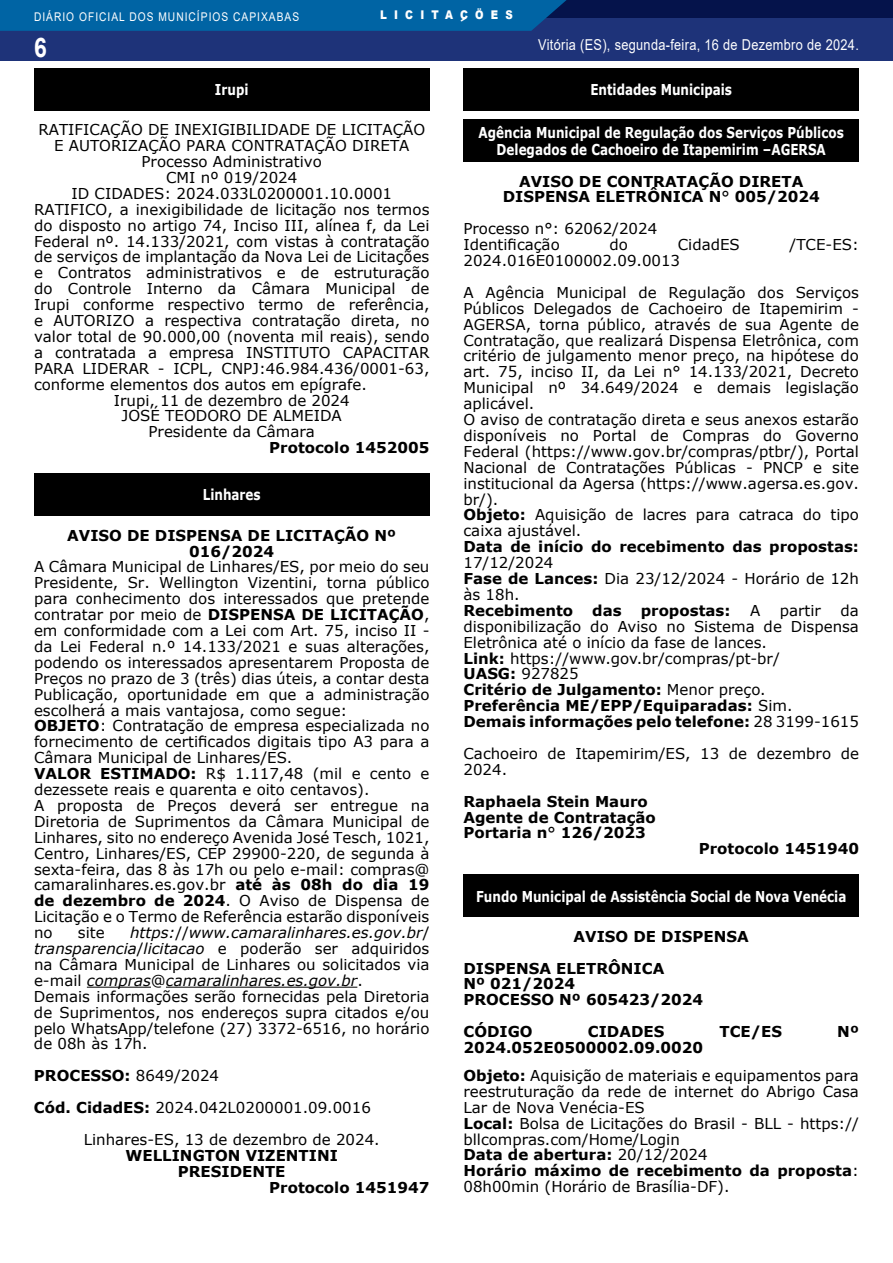
<style>
.page{position:relative;width:893px;height:1263px;background:#fff}
.page>*{position:absolute;margin:0;border:0;box-sizing:border-box;transform-origin:0 0}
.t1{font:700 27px "Arial";color:#fff;scale:.85 1}
.t2{font:15px/15.9px "Verdana";color:#000}
.t3{font:700 15px/15.9px "Verdana";color:#000}
.t4{font:700 15px/16.5px "Verdana";color:#fff;text-align:center;scale:.8 1}
.t5{font:15px "Arial";letter-spacing:.025em;color:#fff;scale:.85 1}
.t6{font:12px "Arial";letter-spacing:.1em;color:#fff;scale:.85 1}
.t7{font:900 12px "Arial";letter-spacing:.7em;color:#fff;scale:.85 1}
.s1{font-weight:700}
.s2{font-style:italic}
.s3{font-weight:400}
</style>
<div class="page">
<div style="left:0;top:0;width:893px;height:61px;background:#1e3379"></div>
<div style="left:0;top:0;width:893px;height:18px;background:#05134b"></div>
<hr style="left:87px;top:987px;width:64px;height:1px;background:#000">
<hr style="left:166px;top:987px;width:191px;height:1px;background:#000">
<div style="left:34px;top:68px;width:395px;height:43px;background:#000"></div>
<div style="left:34px;top:473px;width:395px;height:43px;background:#000"></div>
<div style="left:463px;top:68px;width:396px;height:43px;background:#000"></div>
<div style="left:463px;top:119px;width:396px;height:43px;background:#000"></div>
<div style="left:463px;top:874px;width:396px;height:43px;background:#000"></div>
<div style="left:0;top:0;width:567px;height:31px;background:#0064a4"></div>
<p class="t6" style="left:34px;top:13px;width:313px">DIÁRIO OFICIAL DOS MUNICÍPIOS CAPIXABAS</p>
<h1 class="t1" style="left:34px;top:38px;width:17px">6</h1>
<p class="t7" style="left:380px;top:8px;width:157px">LICITACÖES</p>
<p class="t5" style="left:538px;top:39px;width:379px">Vitória (ES), segunda-feira, 16 de Dezembro de 2024.</p>
<p class="t4" style="left:215px;top:82px;width:43px">Irupi</p>
<p class="t2" style="left:38px;top:122px;width:388px">RATIFICAÇÃO DE INEXIGIBILIDADE DE LICITAÇÃO</p>
<p class="t2" style="left:54px;top:138px;width:357px">E AUTORIZAÇÃO PARA CONTRATAÇÃO DIRETA</p>
<p class="t2" style="left:142px;top:154px;width:182px">Processo Administrativo</p>
<p class="t2" style="left:166px;top:169px;width:133px">CMI nº 019/2024</p>
<p class="t2" style="left:71px;top:186px;width:322px">ID CIDADES: 2024.033L0200001.10.0001</p>
<p class="t2" style="left:34px;top:201px;width:397px">RATIFICO, a inexigibilidade de licitação nos termos</p>
<p class="t2" style="left:34px;top:217px;width:397px">do disposto no artigo 74, Inciso III, alínea f, da Lei</p>
<p class="t2" style="left:34px;top:234px;width:397px">Federal nº. 14.133/2021, com vistas à contratação</p>
<p class="t2" style="left:34px;top:249px;width:397px">de serviços de implantação da Nova Lei de Licitações</p>
<p class="t2" style="left:34px;top:266px;width:397px">e Contratos administrativos e de estruturação</p>
<p class="t2" style="left:34px;top:281px;width:397px">do Controle Interno da Câmara Municipal de</p>
<p class="t2" style="left:34px;top:297px;width:397px">Irupi conforme respectivo termo de referência,</p>
<p class="t2" style="left:34px;top:312px;width:397px">e AUTORIZO a respectiva contratação direta, no</p>
<p class="t2" style="left:34px;top:328px;width:397px">valor total de 90.000,00 (noventa mil reais), sendo</p>
<p class="t2" style="left:34px;top:344px;width:397px">a contratada a empresa INSTITUTO CAPACITAR</p>
<p class="t2" style="left:34px;top:360px;width:397px">PARA LIDERAR - ICPL, CNPJ:46.984.436/0001-63,</p>
<p class="t2" style="left:34px;top:377px;width:334px">conforme elementos dos autos em epígrafe.</p>
<p class="t2" style="left:114px;top:393px;width:237px">Irupi, 11 de dezembro de 2024</p>
<p class="t2" style="left:122px;top:408px;width:222px">JOSÉ TEODORO DE ALMEIDA</p>
<p class="t2" style="left:149px;top:424px;width:168px">Presidente da Câmara</p>
<p class="t3" style="left:269px;top:441px;width:162px">Protocolo 1452005</p>
<p class="t4" style="left:203px;top:488px;width:74px">Linhares</p>
<p class="t3" style="left:67px;top:528px;width:330px;text-align:center">AVISO DE DISPENSA DE LICITAÇÃO Nº<br>016/2024</p>
<p class="t2" style="left:34px;top:559px;width:397px">A Câmara Municipal de Linhares/ES, por meio do seu Presidente, Sr. Wellington Vizentini, torna público para conhecimento dos interessados que pretende contratar por meio de <span class="s1">DISPENSA DE LICITAÇÃO</span>, em conformidade com a Lei com Art. 75, inciso II - da Lei Federal n.º 14.133/2021 e suas alterações, podendo os interessados apresentarem Proposta de Preços no prazo de 3 (três) dias úteis, a contar desta Publicação, oportunidade em que a administração escolherá a mais vantajosa, como segue:<br><span class="s1">OBJETO</span>: Contratação de empresa especializada no fornecimento de certificados digitais tipo A3 para a Câmara Municipal de Linhares/ES.<br><span class="s1">VALOR ESTIMADO:</span> R$ 1.117,48 (mil e cento e dezessete reais e quarenta e oito centavos).<br>A proposta de Preços deverá ser entregue na Diretoria de Suprimentos da Câmara Municipal de Linhares, sito no endereço Avenida José Tesch, 1021, Centro, Linhares/ES, CEP 29900-220, de segunda à sexta-feira, das 8 às 17h ou pelo e-mail: compras@ camaralinhares.es.gov.br <span class="s1">até às 08h do dia 19 de dezembro de 2024</span>. O Aviso de Dispensa de Licitação e o Termo de Referência estarão disponíveis no</p>
<p class="t2" style="left:34px;top:925px;width:397px;text-indent:96px"><span class="s2">https:</span>//<span class="s2">www.camaralinhares.es.gov.br</span>/ <span class="s2">transparencia</span>/<span class="s2">licitacao</span> e poderão ser adquiridos na Câmara Municipal de Linhares ou solicitados via e-mail <span class="s2">compras</span>@<span class="s2">camaralinhares.es.gov.br</span>.<br>Demais informações serão fornecidas pela Diretoria de Suprimentos, nos endereços supra citados e/ou pelo WhatsApp/telefone (27) 3372-6516, no horário de 08h às 17h.</p>
<p class="t3" style="left:34px;top:1069px;width:187px">PROCESSO: <span class="s3">8649/2024</span></p>
<p class="t2" style="left:34px;top:1099px;width:338px"><span class="s1">Cód. CidadES:</span> 2024.042L0200001.09.0016</p>
<p class="t2" style="left:84px;top:1131px;width:297px">Linhares-ES, 13 de dezembro de 2024.</p>
<p class="t3" style="left:125px;top:1148px;width:214px">WELLINGTON VIZENTINI</p>
<p class="t3" style="left:178px;top:1164px;width:109px">PRESIDENTE</p>
<p class="t3" style="left:269px;top:1180px;width:162px">Protocolo 1451947</p>
<p class="t2" style="left:78px;top:925px;width:28px">site</p>
<p class="t4" style="left:590px;top:82px;width:179px">Entidades Municipais</p>
<p class="t4" style="left:479px;top:125px;width:458px">Agência Municipal de Regulação dos Serviços Públicos<br>Delegados de Cachoeiro de Itapemirim –AGERSA</p>
<p class="t3" style="left:503px;top:174px;width:319px;text-align:center">AVISO DE CONTRATAÇÃO DIRETA<br>DISPENSA ELETRÔNICA N<span class="s3">°</span> 005/2024</p>
<p class="t2" style="left:463px;top:221px;width:195px">Processo n°: 62062/2024<br>Identificação</p>
<p class="t2" style="left:609px;top:237px;width:20px">do</p>
<p class="t2" style="left:678px;top:237px;width:64px">CidadES</p>
<p class="t2" style="left:790px;top:237px;width:71px">/TCE-ES:</p>
<p class="t2" style="left:463px;top:244px;width:397px;line-height:31.8px">2024.016E0100002.09.0013<br>A Agência Municipal de Regulação dos Serviços</p>
<p class="t2" style="left:463px;top:300px;width:397px">Públicos Delegados de Cachoeiro de Itapemirim - AGERSA, torna público, através de sua Agente de Contratação, que realizará Dispensa Eletrônica, com critério de julgamento menor preço, na hipótese do art. 75, inciso II, da Lei n° 14.133/2021, Decreto Municipal nº 34.649/2024 e demais legislação aplicável.<br>O aviso de contratação direta e seus anexos estarão disponíveis no Portal de Compras do Governo Federal (https://www.gov.br/compras/ptbr/), Portal Nacional de Contratações Públicas - PNCP e site institucional da Agersa (https://www.agersa.es.gov. br/).<br><span class="s1">Objeto:</span> Aquisição de lacres para catraca do tipo caixa ajustável.</p>
<p class="t3" style="left:463px;top:540px;width:397px">Data de início do recebimento das propostas:</p>
<p class="t2" style="left:463px;top:555px;width:397px">17/12/2024<br><span class="s1">Fase de Lances:</span> Dia 23/12/2024 - Horário de 12h às 18h.</p>
<p class="t3" style="left:463px;top:603px;width:111px">Recebimento</p>
<p class="t3" style="left:592px;top:603px;width:31px">das</p>
<p class="t3" style="left:641px;top:603px;width:91px">propostas:</p>
<p class="t2" style="left:750px;top:603px;width:12px">A</p>
<p class="t2" style="left:780px;top:603px;width:43px">partir</p>
<p class="t2" style="left:463px;top:603px;width:397px;text-indent:377px">da disponibilização do Aviso no Sistema de Dispensa Eletrônica até o início da fase de lances.<br><span class="s1">Link:</span> https://www.gov.br/compras/pt-br/<br><span class="s1">UASG:</span> 927825<br><span class="s1">Critério de Julgamento:</span> Menor preço.<br><span class="s1">Preferência ME/EPP/Equiparadas:</span> Sim.<br><span class="s1">Demais informações pelo telefone:</span> 28 3199-1615</p>
<p class="t2" style="left:463px;top:745px;width:397px">Cachoeiro de Itapemirim/ES, 13 de dezembro de<br>2024.</p>
<p class="t3" style="left:463px;top:794px;width:194px">Raphaela Stein Mauro<br>Agente de Contratação<br>Portaria n<span class="s3">°</span> 126/2023</p>
<p class="t3" style="left:699px;top:842px;width:162px">Protocolo 1451940</p>
<p class="t4" style="left:476px;top:889px;width:464px">Fundo Municipal de Assistência Social de Nova Venécia</p>
<p class="t3" style="left:463px;top:921px;width:287px;line-height:31.8px;text-indent:110px">AVISO DE DISPENSA<br>DISPENSA ELETRÔNICA</p>
<p class="t3" style="left:463px;top:977px;width:241px">Nº 021/2024<br>PROCESSO Nº 605423/2024</p>
<p class="t3" style="left:463px;top:1024px;width:71px">CÓDIGO</p>
<p class="t3" style="left:588px;top:1024px;width:78px">CIDADES</p>
<p class="t3" style="left:719px;top:1024px;width:64px">TCE/ES</p>
<p class="t3" style="left:837px;top:1024px;width:23px">Nº</p>
<p class="t2" style="left:463px;top:1033px;width:397px;line-height:27.9px"><span class="s1">2024.052E0500002.09.0020<br>Objeto:</span> Aquisição de materiais e equipamentos para</p>
<p class="t2" style="left:463px;top:1084px;width:397px">reestruturação da rede de internet do Abrigo Casa Lar de Nova Venécia-ES<br><span class="s1">Local:</span> Bolsa de Licitações do Brasil - BLL - https:// bllcompras.com/Home/Login<br><span class="s1">Data de abertura:</span> 20/12/2024<br><span class="s1">Horário máximo de recebimento da proposta</span>:<br>08h00min (Horário de Brasília-DF).</p>
</div>
